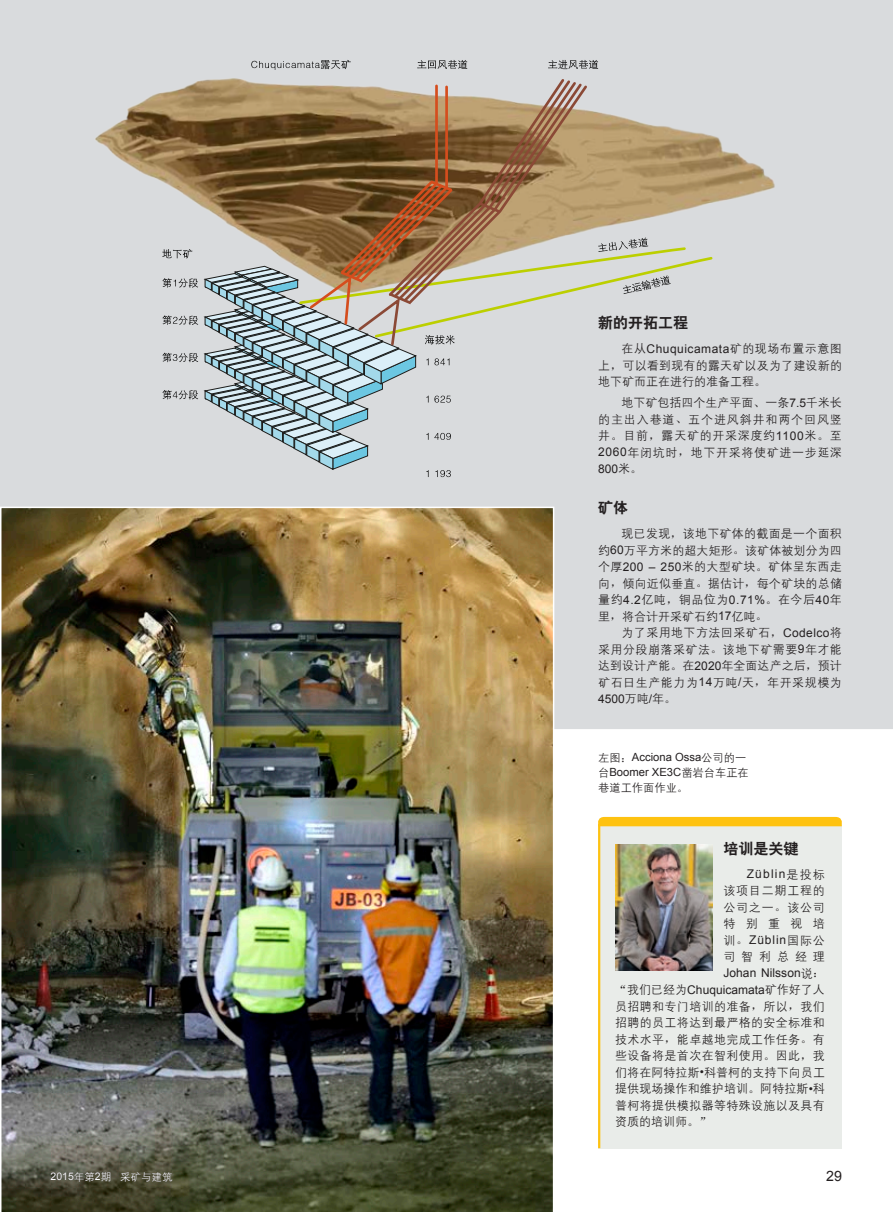
<style>
.page{position:relative;width:893px;height:1212px;background:#fff}
.page>*{position:absolute;margin:0;border:0;box-sizing:border-box;transform-origin:0 0}
.特集_赤松本文e{font:15px "H Yb 2 gj";color:#231f20}
.t1{font:14.25px "Arial";color:#231f20}
.特集_赤松本文e-2{font:12px/16.6px "H Yg 2 gj";letter-spacing:.03em;color:#231f20;text-align:justify}
.特集_赤松本文e-3{font:12px "Arial";letter-spacing:.005em;color:#231f20}
.特集_赤松本文e-4{font:12px "H Yg 2 gj";letter-spacing:.01em;color:#231f20}
.特集_赤松本文e-5{font:12px "H Yg 2 gj";letter-spacing:.065em;color:#231f20}
.Captions{font:11.25px/15px "Arial";color:#231f20}
.t2{font:10.5px "H Yg 2 gj";color:#fff}
.s1{font-family:"Arial"}
.s2{font-family:"Sim Sun"}
.s3{font-family:"H Yg 2 gj"}
</style>
<div class="page">
<div style="left:1px;top:0;width:892px;height:729px;background:#d9dbdd"></div>
<img style="left:1px;top:507px;width:553px;height:705px">
<img style="left:72px;top:39px;width:723px;height:468px">
<svg style="left:162px;top:278px;width:36px;height:10px"></svg>
<svg style="left:162px;top:315px;width:36px;height:10px"></svg>
<svg style="left:162px;top:353px;width:36px;height:9px"></svg>
<svg style="left:162px;top:390px;width:36px;height:9px"></svg>
<svg style="left:162px;top:249px;width:30px;height:9px"></svg>
<svg style="left:251px;top:60px;width:100px;height:10px"></svg>
<svg style="left:417px;top:60px;width:50px;height:9px"></svg>
<svg style="left:548px;top:60px;width:50px;height:9px"></svg>
<svg style="left:204px;top:77px;width:510px;height:400px;background:#b4ab9b"></svg>
<svg style="left:0;top:0;width:1px;height:507px"></svg>
<div style="left:598px;top:825px;width:244px;height:323px;background:#e9ece9"></div>
<hr style="left:598px;top:824px;width:2px;height:324px;background:#fec210">
<img style="left:615px;top:845px;width:98px;height:125px">
<div style="left:598px;top:817px;width:244px;height:9px;background:#fec210"></div>
<p class="特集_赤松本文e" style="left:598px;top:315px;width:91px">新的开拓工程</p>
<p class="特集_赤松本文e-2" style="left:598px;top:341px;width:245px;line-height:16.2px;text-indent:23px">在从<span class="s1">Chuquicamata</span>矿的现场布置示意图上<span class="s2">，</span>可以看到现有的露天矿以及为了建设新的地下矿而正在进行的准备工程<span class="s2">。</span></p>
<p class="特集_赤松本文e-2" style="left:598px;top:394px;width:245px;text-indent:23px">地下矿包括四个生产平面<span class="s2">、</span>一条<span class="s1">7.5</span>千米长的主出入巷道<span class="s2">、</span>五个进风斜井和两个回风竖井<span class="s2">。</span>目前<span class="s2">，</span>露天矿的开采深度约<span class="s1">1100</span>米<span class="s2">。</span>至<span class="s1">2060</span>年闭坑时<span class="s2">，</span>地下开采将使矿进一步延深<span class="s1">800</span>米<span class="s2">。</span></p>
<p class="特集_赤松本文e" style="left:598px;top:500px;width:31px">矿体</p>
<p class="特集_赤松本文e-2" style="left:598px;top:525px;width:245px;text-indent:23px">现已发现<span class="s2">，</span>该地下矿体的截面是一个面积约<span class="s1">60</span>万平方米的超大矩形<span class="s2">。</span>该矿体被划分为四个厚<span class="s1">200 – 250</span>米的大型矿块<span class="s2">。</span>矿体呈东西走向<span class="s2">，</span>倾向近似垂直<span class="s2">。</span>据估计<span class="s2">，</span>每个矿块的总储量约<span class="s1">4.2</span>亿吨<span class="s2">，</span>铜品位为<span class="s1">0.71%</span><span class="s2">。</span>在今后<span class="s1">40</span>年里<span class="s2">，</span>将合计开采矿石约<span class="s1">17</span>亿吨<span class="s2">。</span></p>
<p class="特集_赤松本文e-2" style="left:598px;top:624px;width:245px;text-indent:23px">为了采用地下方法回采矿石<span class="s2">，</span><span class="s1">Codelco</span>将采用分段崩落采矿法<span class="s2">。</span>该地下矿需要<span class="s1">9</span>年才能达到设计产能<span class="s2">。</span>在<span class="s1">2020</span>年全面达产之后<span class="s2">，</span>预计矿石日生产能力为<span class="s1">14</span>万吨<span class="s1">/</span>天<span class="s2">，</span>年开采规模为<span class="s1">4500</span>万吨<span class="s1">/</span>年<span class="s2">。</span></p>
<p class="Captions" style="left:598px;top:749px;width:152px"><span class="s3">左图</span><span class="s2">：</span>Acciona Ossa<span class="s3">公司的一台</span>Boomer XE3C<span class="s3">凿岩台车正在巷道工作面作业</span><span class="s2">。</span></p>
<p class="特集_赤松本文e" style="left:723px;top:840px;width:76px">培训是关键</p>
<p class="特集_赤松本文e-3" style="left:747px;top:866px;width:80px">Züblin<span class="s3">是投标</span></p>
<p class="特集_赤松本文e-5" style="left:723px;top:884px;width:103px">该项目二期工程的</p>
<p class="特集_赤松本文e-2" style="left:723px;top:899px;width:103px">公司之一<span class="s2">。</span>该公司</p>
<p class="特集_赤松本文e-2" style="left:723px;top:915px;width:103px">特别重视培</p>
<p class="特集_赤松本文e-3" style="left:723px;top:932px;width:103px"><span class="s3">训</span><span class="s2">。</span>Züblin<span class="s3">国际公</span></p>
<p class="特集_赤松本文e-2" style="left:723px;top:948px;width:103px">司智利总经理</p>
<p class="特集_赤松本文e-3" style="left:723px;top:965px;width:103px">Johan Nilsson<span class="s3">说</span><span class="s2">：</span></p>
<p class="特集_赤松本文e-3" style="left:615px;top:981px;width:211px"><span class="s2">“</span><span class="s3">我们已经为</span>Chuquicamata<span class="s3">矿作好了人</span></p>
<p class="特集_赤松本文e-2" style="left:615px;top:998px;width:211px">员招聘和专门培训的准备<span class="s2">，</span>所以<span class="s2">，</span>我们</p>
<p class="特集_赤松本文e-2" style="left:615px;top:1014px;width:211px">招聘的员工将达到最严格的安全标准和</p>
<p class="特集_赤松本文e-2" style="left:615px;top:1031px;width:211px">技术水平<span class="s2">，</span>能卓越地完成工作任务<span class="s2">。</span>有</p>
<p class="特集_赤松本文e-2" style="left:615px;top:1047px;width:211px">些设备将是首次在智利使用<span class="s2">。</span>因此<span class="s2">，</span>我</p>
<p class="特集_赤松本文e-4" style="left:615px;top:1066px;width:211px">们将在阿特拉斯<span class="s1">•</span>科普柯的支持下向员工</p>
<p class="特集_赤松本文e-4" style="left:615px;top:1082px;width:211px">提供现场操作和维护培训<span class="s2">。</span>阿特拉斯<span class="s1">•</span>科</p>
<p class="特集_赤松本文e-2" style="left:615px;top:1097px;width:211px">普柯将提供模拟器等特殊设施以及具有</p>
<p class="特集_赤松本文e-2" style="left:615px;top:1113px;width:97px">资质的培训师<span class="s2">。”</span></p>
<p class="t2" style="left:51px;top:1172px;width:123px"><span class="s1">2015</span>年第<span class="s1">2</span>期 采矿与建筑</p>
<p class="t1" style="left:826px;top:1166px;width:17px">29</p>
</div>
